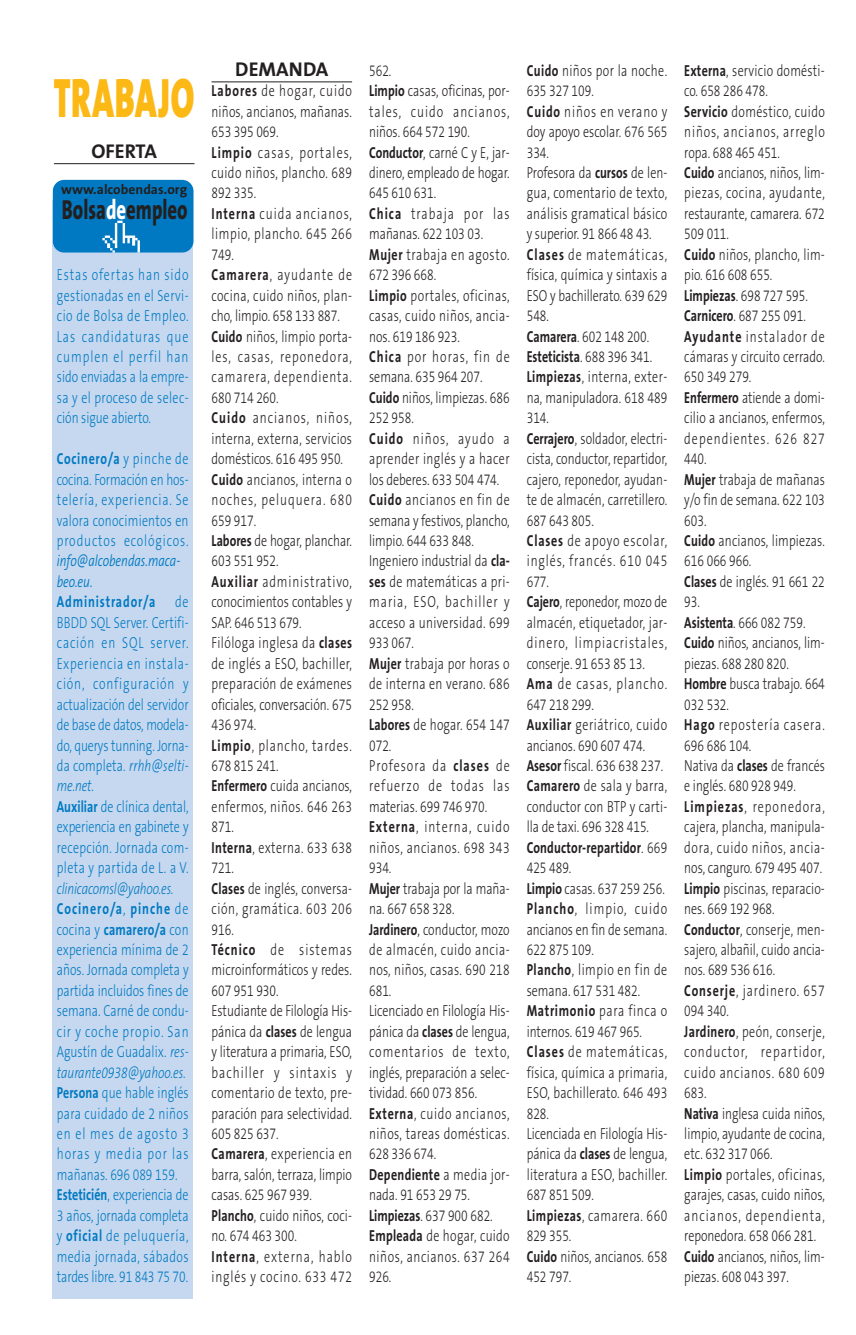
<style>
.page{position:relative;width:856px;height:1335px;background:#fff}
.page>*{position:absolute;margin:0;border:0;box-sizing:border-box;transform-origin:0 0}
.t1{font:900 56px "The Sans B9";letter-spacing:.025em;color:#fcb814;scale:.6 1}
.t2{font:800 27.6px "The Sans B8";color:#231f20;scale:.68 1}
.t3{font:700 20px "The Sans B7";color:#231f20}
.t4{font:300 16px/20.4px "The Sans B3";letter-spacing:.01em;color:#231f20;scale:.75 1}
.t5{font:300 16px/20.4px "The Sans B3";letter-spacing:.005em;color:#0079c2;text-align:justify;scale:.75 1}
.t6{font:700 13.6px "The Sans B7";color:#231f20}
.s1{color:#fff}
.s2{font-family:"The Sans B7";font-weight:700}
.s3{font-family:"The Sans B4";font-style:italic}
.s4{font-style:italic}
</style>
<div class="page">
<svg style="left:52px;top:81px;width:301px;height:1218px"></svg>
<p class="t1" style="left:54px;top:73px;width:236px">TRABAJO</p>
<p class="t3" style="left:91px;top:142px;width:67px">OFERTA</p>
<p class="t6" style="left:61px;top:184px;width:128px">www.alcobendas.org</p>
<p class="t2" style="left:62px;top:198px;width:186px">Bolsa<span class="s1">de</span>empleo</p>
<p class="t5" style="left:57px;top:266px;width:177px">Estas ofertas han sido gestionadas en el Servi&shy;cio de Bolsa de Empleo.<br>Las candidaturas que cumplen el perfil han sido enviadas a la empre&shy;sa y el proceso de selec&shy;ción sigue abierto.</p>
<p class="t5" style="left:57px;top:450px;width:177px;text-align:left"><span class="s2">Cocinero/a</span> y pinche de cocina. Formación en hos&shy;telería, experiencia. Se valora conocimientos en productos ecológicos. <span class="s3">info@alcobendas.maca&shy;beo.eu.<br></span><span class="s2">Administrador/a</span> de<br>BBDD SQL Server. Certifi&shy;cación en SQL server.<br>Experiencia en instala&shy;ción, configuración y actualización del servidor de base de datos, modela&shy;do, querys tunning. Jorna&shy;da completa. <span class="s4">rrhh@selti&shy;me.net.<br></span><span class="s2">Auxiliar</span> de clínica dental, experiencia en gabinete y recepción. Jornada com&shy;pleta y partida de L. a V. <span class="s4">clinicacomsl@yahoo.es.<br></span><span class="s2">Cocinero/a</span>, <span class="s2">pinche</span> de cocina y <span class="s2">camarero/a</span> con experiencia mínima de 2 años. Jornada completa y partida incluidos fines de semana. Carné de condu&shy;cir y coche propio. San<br>Agustín de Guadalix. <span class="s4">res&shy;taurante0938@yahoo.es.<br></span><span class="s2">Persona</span> que hable inglés para cuidado de 2 niños en el mes de agosto 3 horas y media por las mañanas. 696 089 159.<br><span class="s2">Esteticién</span>, experiencia de<br>3 años, jornada completa y <span class="s2">oficial</span> de peluquería, media jornada, sábados tardes libre. 91 843 75 70.</p>
<p class="t3" style="left:235px;top:60px;width:94px">DEMANDA</p>
<p class="t4" style="left:211px;top:82px;width:189px"><span class="s2">Labores</span> de hogar, cuido niños, ancianos, mañanas.<br>653 395 069.<br><span class="s2">Limpio</span> casas, portales, cuido niños, plancho. 689<br>892 335.<br><span class="s2">Interna</span> cuida ancianos, limpio, plancho. 645 266<br>749.<br><span class="s2">Camarera</span>, ayudante de cocina, cuido niños, plan&shy;cho, limpio. 658 133 887.<br><span class="s2">Cuido</span> niños, limpio porta&shy;les, casas, reponedora, camarera, dependienta.<br>680 714 260.<br><span class="s2">Cuido</span> ancianos, niños, interna, externa, servicios domésticos. 616 495 950.<br><span class="s2">Cuido</span> ancianos, interna o noches, peluquera. 680<br>659 917.<br><span class="s2">Labores</span> de hogar, planchar.<br>603 551 952.<br><span class="s2">Auxiliar</span> administrativo, conocimientos contables y<br>SAP. 646 513 679.<br>Filóloga inglesa da <span class="s2">clases </span>de inglés a ESO, bachiller, preparación de exámenes oficiales, conversación. 675<br>436 974.<br><span class="s2">Limpio</span>, plancho, tardes.<br>678 815 241.<br><span class="s2">Enfermero</span> cuida ancianos, enfermos, niños. 646 263<br>871.<br><span class="s2">Interna</span>, externa. 633 638<br>721.<br><span class="s2">Clases</span> de inglés, conversa&shy;ción, gramática. 603 206<br>916.<br><span class="s2">Técnico</span> de sistemas microinformáticos y redes.<br>607 951 930.<br>Estudiante de Filología His&shy;pánica da <span class="s2">clases</span> de lengua y literatura a primaria, ESO, bachiller y sintaxis y comentario de texto, pre&shy;paración para selectividad.<br>605 825 637.<br><span class="s2">Camarera</span>, experiencia en barra, salón, terraza, limpio casas. 625 967 939.<br><span class="s2">Plancho</span>, cuido niños, coci&shy;no. 674 463 300.<br><span class="s2">Interna</span>, externa, hablo inglés y cocino. 633 472</p>
<p class="t4" style="left:369px;top:61px;width:189px">562.<br><span class="s2">Limpio</span> casas, oficinas, por&shy;tales, cuido ancianos, niños. 664 572 190.<br><span class="s2">Conductor</span>, carné C y E, jar&shy;dinero, empleado de hogar.<br>645 610 631.<br><span class="s2">Chica</span> trabaja por las mañanas. 622 103 03.<br><span class="s2">Mujer</span> trabaja en agosto.<br>672 396 668.<br><span class="s2">Limpio</span> portales, oficinas, casas, cuido niños, ancia&shy;nos. 619 186 923.<br><span class="s2">Chica</span> por horas, fin de semana. 635 964 207.<br><span class="s2">Cuido</span> niños, limpiezas. 686<br>252 958.<br><span class="s2">Cuido</span> niños, ayudo a aprender inglés y a hacer los deberes. 633 504 474.<br><span class="s2">Cuido</span> ancianos en fin de semana y festivos, plancho, limpio. 644 633 848.<br>Ingeniero industrial da <span class="s2">cla&shy;ses</span> de matemáticas a pri&shy;maria, ESO, bachiller y acceso a universidad. 699<br>933 067.<br><span class="s2">Mujer</span> trabaja por horas o de interna en verano. 686<br>252 958.<br><span class="s2">Labores</span> de hogar. 654 147<br>072.<br>Profesora da <span class="s2">clases</span> de refuerzo de todas las materias. 699 746 970.<br><span class="s2">Externa</span>, interna, cuido niños, ancianos. 698 343<br>934.<br><span class="s2">Mujer</span> trabaja por la maña&shy;na. 667 658 328.<br><span class="s2">Jardinero</span>, conductor, mozo de almacén, cuido ancia&shy;nos, niños, casas. 690 218<br>681.<br>Licenciado en Filología His&shy;pánica da <span class="s2">clases</span> de lengua, comentarios de texto, inglés, preparación a selec&shy;tividad. 660 073 856.<br><span class="s2">Externa</span>, cuido ancianos, niños, tareas domésticas.<br>628 336 674.<br><span class="s2">Dependiente</span> a media jor&shy;nada. 91 653 29 75.<br><span class="s2">Limpiezas</span>. 637 900 682.<br><span class="s2">Empleada</span> de hogar, cuido niños, ancianos. 637 264<br>926.</p>
<p class="t4" style="left:526px;top:61px;width:189px"><span class="s2">Cuido</span> niños por la noche.<br>635 327 109.<br><span class="s2">Cuido</span> niños en verano y doy apoyo escolar. 676 565<br>334.<br>Profesora da <span class="s2">cursos</span> de len&shy;gua, comentario de texto, análisis gramatical básico y superior. 91 866 48 43.<br><span class="s2">Clases</span> de matemáticas, física, química y sintaxis a<br>ESO y bachillerato. 639 629<br>548.<br><span class="s2">Camarera</span>. 602 148 200.<br><span class="s2">Esteticista</span>. 688 396 341.<br><span class="s2">Limpiezas</span>, interna, exter&shy;na, manipuladora. 618 489<br>314.<br><span class="s2">Cerrajero</span>, soldador, electri&shy;cista, conductor, repartidor, cajero, reponedor, ayudan&shy;te de almacén, carretillero.<br>687 643 805.<br><span class="s2">Clases</span> de apoyo escolar, inglés, francés. 610 045<br>677.<br><span class="s2">Cajero</span>, reponedor, mozo de almacén, etiquetador, jar&shy;dinero, limpiacristales, conserje. 91 653 85 13.<br><span class="s2">Ama</span> de casas, plancho.<br>647 218 299.<br><span class="s2">Auxiliar</span> geriátrico, cuido ancianos. 690 607 474.<br><span class="s2">Asesor</span> fiscal. 636 638 237.<br><span class="s2">Camarero</span> de sala y barra, conductor con BTP y carti&shy;lla de taxi. 696 328 415.<br><span class="s2">Conductor-repartidor</span>. 669<br>425 489.<br><span class="s2">Limpio</span> casas. 637 259 256.<br><span class="s2">Plancho</span>, limpio, cuido ancianos en fin de semana.<br>622 875 109.<br><span class="s2">Plancho</span>, limpio en fin de semana. 617 531 482.<br><span class="s2">Matrimonio</span> para finca o internos. 619 467 965.<br><span class="s2">Clases</span> de matemáticas, física, química a primaria,<br>ESO, bachillerato. 646 493<br>828.<br>Licenciada en Filología His&shy;pánica da <span class="s2">clases</span> de lengua, literatura a ESO, bachiller.<br>687 851 509.<br><span class="s2">Limpiezas</span>, camarera. 660<br>829 355.<br><span class="s2">Cuido</span> niños, ancianos. 658<br>452 797.</p>
<p class="t4" style="left:684px;top:61px;width:189px"><span class="s2">Externa</span>, servicio domésti&shy;co. 658 286 478.<br><span class="s2">Servicio</span> doméstico, cuido niños, ancianos, arreglo ropa. 688 465 451.<br><span class="s2">Cuido</span> ancianos, niños, lim&shy;piezas, cocina, ayudante, restaurante, camarera. 672<br>509 011.<br><span class="s2">Cuido</span> niños, plancho, lim&shy;pio. 616 608 655.<br><span class="s2">Limpiezas</span>. 698 727 595.<br><span class="s2">Carnicero</span>. 687 255 091.<br><span class="s2">Ayudante</span> instalador de cámaras y circuito cerrado.<br>650 349 279.<br><span class="s2">Enfermero</span> atiende a domi&shy;cilio a ancianos, enfermos, dependientes. 626 827<br>440.<br><span class="s2">Mujer</span> trabaja de mañanas y/o fin de semana. 622 103<br>603.<br><span class="s2">Cuido</span> ancianos, limpiezas.<br>616 066 966.<br><span class="s2">Clases</span> de inglés. 91 661 22<br>93.<br><span class="s2">Asistenta</span>. 666 082 759.<br><span class="s2">Cuido</span> niños, ancianos, lim&shy;piezas. 688 280 820.<br><span class="s2">Hombre</span> busca trabajo. 664<br>032 532.<br><span class="s2">Hago</span> repostería casera.<br>696 686 104.<br>Nativa da <span class="s2">clases</span> de francés e inglés. 680 928 949.<br><span class="s2">Limpiezas</span>, reponedora, cajera, plancha, manipula&shy;dora, cuido niños, ancia&shy;nos, canguro. 679 495 407.<br><span class="s2">Limpio</span> piscinas, reparacio&shy;nes. 669 192 968.<br><span class="s2">Conductor</span>, conserje, men&shy;sajero, albañil, cuido ancia&shy;nos. 689 536 616.<br><span class="s2">Conserje</span>, jardinero. 657<br>094 340.<br><span class="s2">Jardinero</span>, peón, conserje, conductor, repartidor, cuido ancianos. 680 609<br>683.<br><span class="s2">Nativa</span> inglesa cuida niños, limpio, ayudante de cocina, etc. 632 317 066.<br><span class="s2">Limpio</span> portales, oficinas, garajes, casas, cuido niños, ancianos, dependienta, reponedora. 658 066 281.<br><span class="s2">Cuido</span> ancianos, niños, lim&shy;piezas. 608 043 397.</p>
</div>
